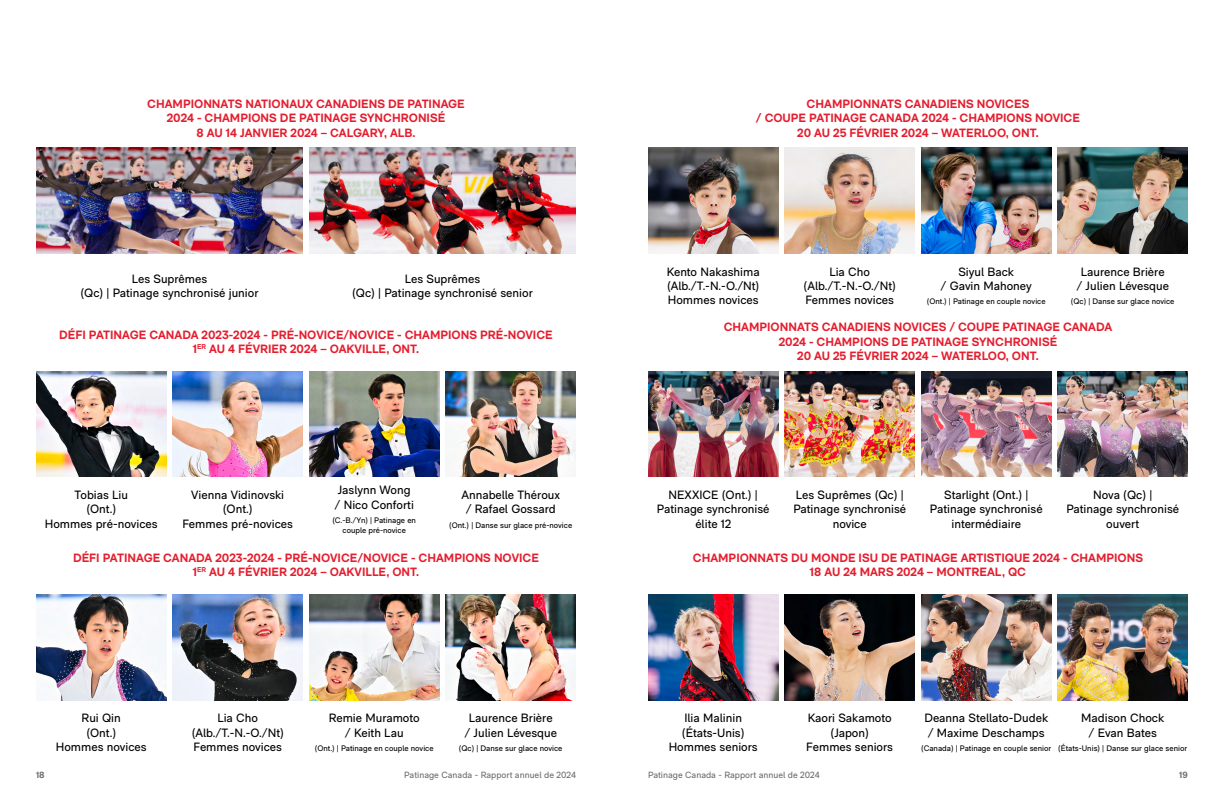
<style>
.page{position:relative;width:1224px;height:792px;background:#fff}
.page>*{position:absolute;margin:0;border:0;box-sizing:border-box;transform-origin:0 0}
.t1{font:12px/14.4px "RM Neue";color:#000101;text-align:center}
.t2{font:700 12px/14.4px "RM Neue";color:#e41e2f;text-align:center}
.t3{font:9px "RM Neue";color:#6d6e71}
.t4{font:700 9px "RM Neue";color:#6d6e71}
.t5{font:8px/9.6px "RM Neue";color:#000101;text-align:center}
</style>
<div class="page">
<img style="left:648px;top:148px;width:130px;height:105px">
<img style="left:36px;top:594px;width:130px;height:106px">
<img style="left:648px;top:594px;width:130px;height:106px">
<img style="left:36px;top:371px;width:130px;height:106px">
<img style="left:36px;top:148px;width:267px;height:105px">
<img style="left:784px;top:148px;width:131px;height:105px">
<img style="left:172px;top:594px;width:131px;height:106px">
<img style="left:784px;top:594px;width:131px;height:106px">
<img style="left:172px;top:371px;width:131px;height:106px">
<img style="left:309px;top:148px;width:267px;height:105px">
<img style="left:921px;top:148px;width:131px;height:105px">
<img style="left:309px;top:594px;width:131px;height:106px">
<img style="left:921px;top:594px;width:131px;height:106px">
<img style="left:309px;top:371px;width:131px;height:106px">
<img style="left:1058px;top:148px;width:130px;height:105px">
<img style="left:446px;top:594px;width:130px;height:106px">
<img style="left:446px;top:371px;width:130px;height:106px">
<img style="left:648px;top:371px;width:130px;height:106px">
<img style="left:784px;top:371px;width:131px;height:106px">
<img style="left:921px;top:371px;width:131px;height:106px">
<img style="left:1058px;top:371px;width:130px;height:106px">
<img style="left:1058px;top:594px;width:130px;height:106px">
<p class="t2" style="left:147px;top:97px;width:319px">CHAMPIONNATS NATIONAUX CANADIENS DE PATINAGE<br>2024 - CHAMPIONS DE PATINAGE SYNCHRONISÉ<br>8 AU 14 JANVIER 2024 – CALGARY, ALB.</p>
<p class="t2" style="left:756px;top:97px;width:326px">CHAMPIONNATS CANADIENS NOVICES<br>/ COUPE PATINAGE CANADA 2024 - CHAMPIONS NOVICE<br>20 AU 25 FÉVRIER 2024 – WATERLOO, ONT.</p>
<p class="t1" style="left:80px;top:271px;width:180px">Les Suprêmes<br>(Qc) | Patinage synchronisé junior</p>
<p class="t1" style="left:804px;top:264px;width:94px">Lia Cho (Alb./T.-N.-O./Nt)<br>Femmes novices</p>
<p class="t1" style="left:352px;top:271px;width:182px">Les Suprêmes<br>(Qc) | Patinage synchronisé senior</p>
<p class="t1" style="left:941px;top:264px;width:93px">Siyul Back<br>/ Gavin Mahoney</p>
<p class="t5" style="left:927px;top:297px;width:120px">(Ont.) | Patinage en couple novice</p>
<p class="t1" style="left:667px;top:264px;width:95px;text-align:justify">Kento Nakashima (Alb./T.-N.-O./Nt)<br>Hommes novices</p>
<p class="t1" style="left:1076px;top:264px;width:94px">Laurence Brière / Julien Lévesque</p>
<p class="t5" style="left:1071px;top:297px;width:105px">(Qc) | Danse sur glace novice</p>
<p class="t2" style="left:59px;top:327px;width:495px">DÉFI PATINAGE CANADA 2023-2024 - PRÉ-NOVICE/NOVICE - CHAMPIONS PRÉ-NOVICE<br>1<sup>ER</sup> AU 4 FÉVRIER 2024 – OAKVILLE, ONT.</p>
<p class="t2" style="left:724px;top:320px;width:390px">CHAMPIONNATS CANADIENS NOVICES / COUPE PATINAGE CANADA<br>2024 - CHAMPIONS DE PATINAGE SYNCHRONISÉ<br>20 AU 25 FÉVRIER 2024 – WATERLOO, ONT.</p>
<p class="t1" style="left:45px;top:488px;width:114px">Tobias Liu<br>(Ont.)<br>Hommes pré-novices</p>
<p class="t1" style="left:182px;top:488px;width:112px">Vienna Vidinovski (Ont.)<br>Femmes pré-novices</p>
<p class="t1" style="left:335px;top:483px;width:81px;text-align:left">Jaslynn Wong / Nico Conforti</p>
<p class="t5" style="left:332px;top:515px;width:85px">(C.-B./Yn) | Patinage en couple pré-novice</p>
<p class="t1" style="left:461px;top:488px;width:100px">Annabelle Théroux / Rafael Gossard</p>
<p class="t5" style="left:449px;top:520px;width:124px">(Ont.) | Danse sur glace pré-novice</p>
<p class="t1" style="left:657px;top:488px;width:114px">NEXXICE (Ont.) |<br>Patinage synchronisé élite 12</p>
<p class="t1" style="left:793px;top:488px;width:114px">Les Suprêmes (Qc) |<br>Patinage synchronisé novice</p>
<p class="t1" style="left:930px;top:488px;width:114px">Starlight (Ont.) |<br>Patinage synchronisé intermédiaire</p>
<p class="t1" style="left:1066px;top:488px;width:114px">Nova (Qc) |<br>Patinage synchronisé ouvert</p>
<p class="t2" style="left:73px;top:551px;width:467px">DÉFI PATINAGE CANADA 2023-2024 - PRÉ-NOVICE/NOVICE - CHAMPIONS NOVICE<br>1<sup>ER</sup> AU 4 FÉVRIER 2024 – OAKVILLE, ONT.</p>
<p class="t2" style="left:693px;top:551px;width:452px">CHAMPIONNATS DU MONDE ISU DE PATINAGE ARTISTIQUE 2024 - CHAMPIONS<br>18 AU 24 MARS 2024 – MONTREAL, QC</p>
<p class="t1" style="left:56px;top:711px;width:92px">Rui Qin<br>(Ont.)<br>Hommes novices</p>
<p class="t1" style="left:192px;top:711px;width:94px">Lia Cho (Alb./T.-N.-O./Nt)<br>Femmes novices</p>
<p class="t1" style="left:329px;top:711px;width:92px">Remie Muramoto / Keith Lau</p>
<p class="t5" style="left:315px;top:744px;width:120px">(Ont.) | Patinage en couple novice</p>
<p class="t1" style="left:464px;top:711px;width:94px">Laurence Brière / Julien Lévesque</p>
<p class="t5" style="left:459px;top:744px;width:105px">(Qc) | Danse sur glace novice</p>
<p class="t1" style="left:669px;top:711px;width:91px">Ilia Malinin (États-Unis)<br>Hommes seniors</p>
<p class="t1" style="left:806px;top:711px;width:88px">Kaori Sakamoto (Japon)<br>Femmes seniors</p>
<p class="t1" style="left:924px;top:711px;width:125px;text-align:left">Deanna Stellato-Dudek / Maxime Deschamps</p>
<p class="t5" style="left:921px;top:744px;width:132px">(Canada) | Patinage en couple senior</p>
<p class="t1" style="left:1081px;top:711px;width:84px">Madison Chock / Evan Bates</p>
<p class="t5" style="left:1058px;top:744px;width:130px">(États-Unis) | Danse sur glace senior</p>
<p class="t4" style="left:36px;top:770px;width:10px">18</p>
<p class="t3" style="left:404px;top:770px;width:173px">Patinage Canada - Rapport annuel de 2024</p>
<p class="t3" style="left:648px;top:770px;width:173px">Patinage Canada - Rapport annuel de 2024</p>
<p class="t4" style="left:1179px;top:770px;width:10px">19</p>
</div>
